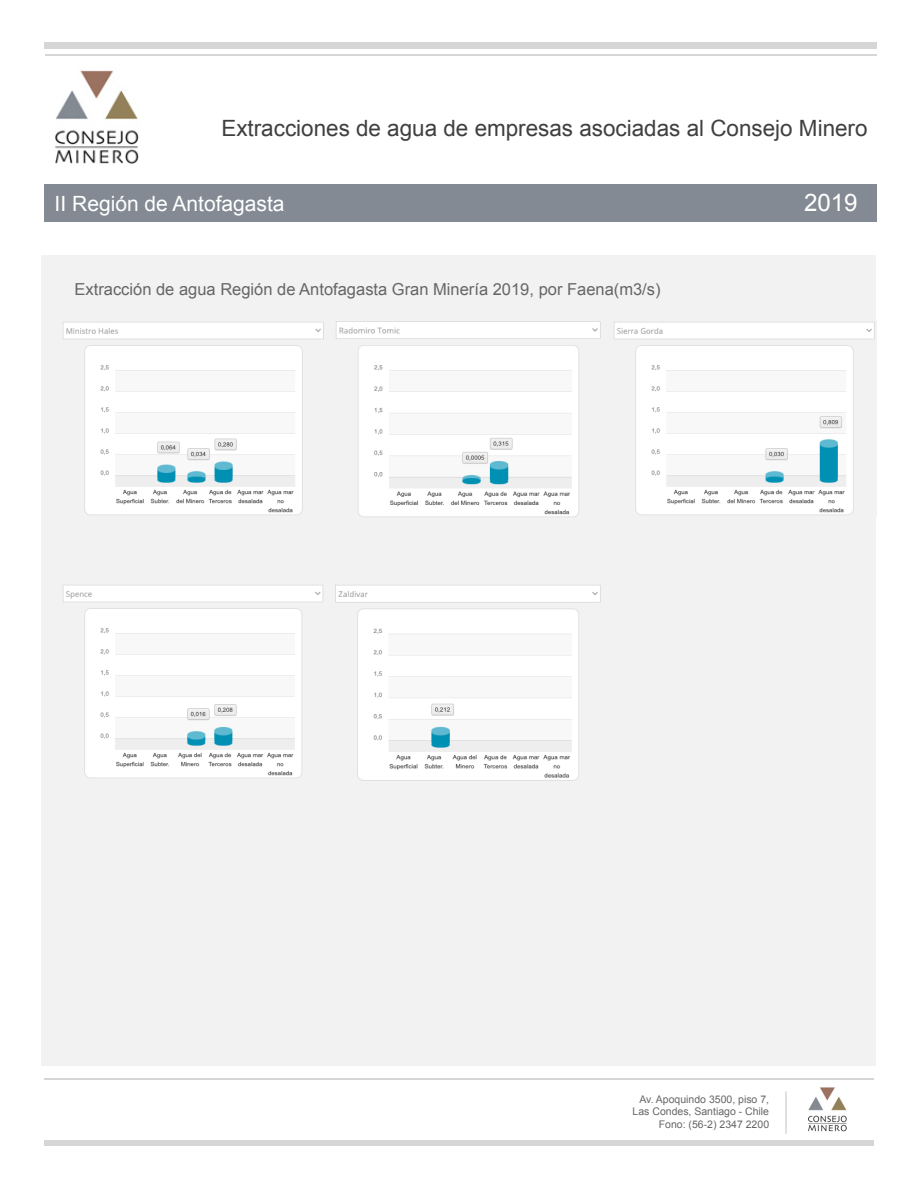
<style>
.page{position:relative;width:918px;height:1188px;background:#fff}
.page>*{position:absolute;margin:0;border:0;box-sizing:border-box;transform-origin:0 0}
.t1{font:24.15px "Arial";color:#fff}
.t2{font:22.5px "Arial";color:#3f3f3f}
.t3{font:21px "Arial";color:#fff}
.t4{font:16.5px "Arial";color:#666}
.t5{font:10.5px/12.6px "Arial";color:#666;text-align:right}
</style>
<div class="page">
<img style="left:808px;top:1087px;width:39px;height:45px">
<img style="left:55px;top:70px;width:84px;height:94px">
<div style="left:44px;top:43px;width:833px;height:6px;background:#d6d6d6"></div>
<hr style="left:45px;top:55px;width:832px;height:1px;background:#d6d6d6">
<div style="left:44px;top:184px;width:833px;height:37px;background:#838a93"></div>
<div style="left:41px;top:255px;width:835px;height:811px;background:#f2f2f2"></div>
<hr style="left:44px;top:1079px;width:829px;height:1px;background:#d6d6d6">
<div style="left:44px;top:1140px;width:829px;height:6px;background:#d6d6d6"></div>
<hr style="left:785px;top:1091px;width:2px;height:43px;background:#d6d6d6">
<img style="left:63px;top:585px;width:260px;height:193px">
<img style="left:335px;top:585px;width:266px;height:196px">
<img style="left:63px;top:322px;width:261px;height:193px">
<img style="left:336px;top:321px;width:265px;height:196px">
<img style="left:614px;top:321px;width:263px;height:196px">
<h2 class="t2" style="left:221px;top:114px;width:648px">Extracciones de agua de empresas asociadas al Consejo Minero</h2>
<h3 class="t3" style="left:55px;top:190px;width:231px">II Región de Antofagasta</h3>
<h1 class="t1" style="left:804px;top:187px;width:55px">2019</h1>
<h3 class="t4" style="left:75px;top:278px;width:588px">Extracción de agua Región de Antofagasta Gran Minería 2019, por Faena(m3/s)</h3>
<p class="t5" style="left:633px;top:1093px;width:138px">Av. Apoquindo 3500, piso 7,<br>Las Condes, Santiago - Chile<br>Fono: (56-2) 2347 2200</p>
</div>
